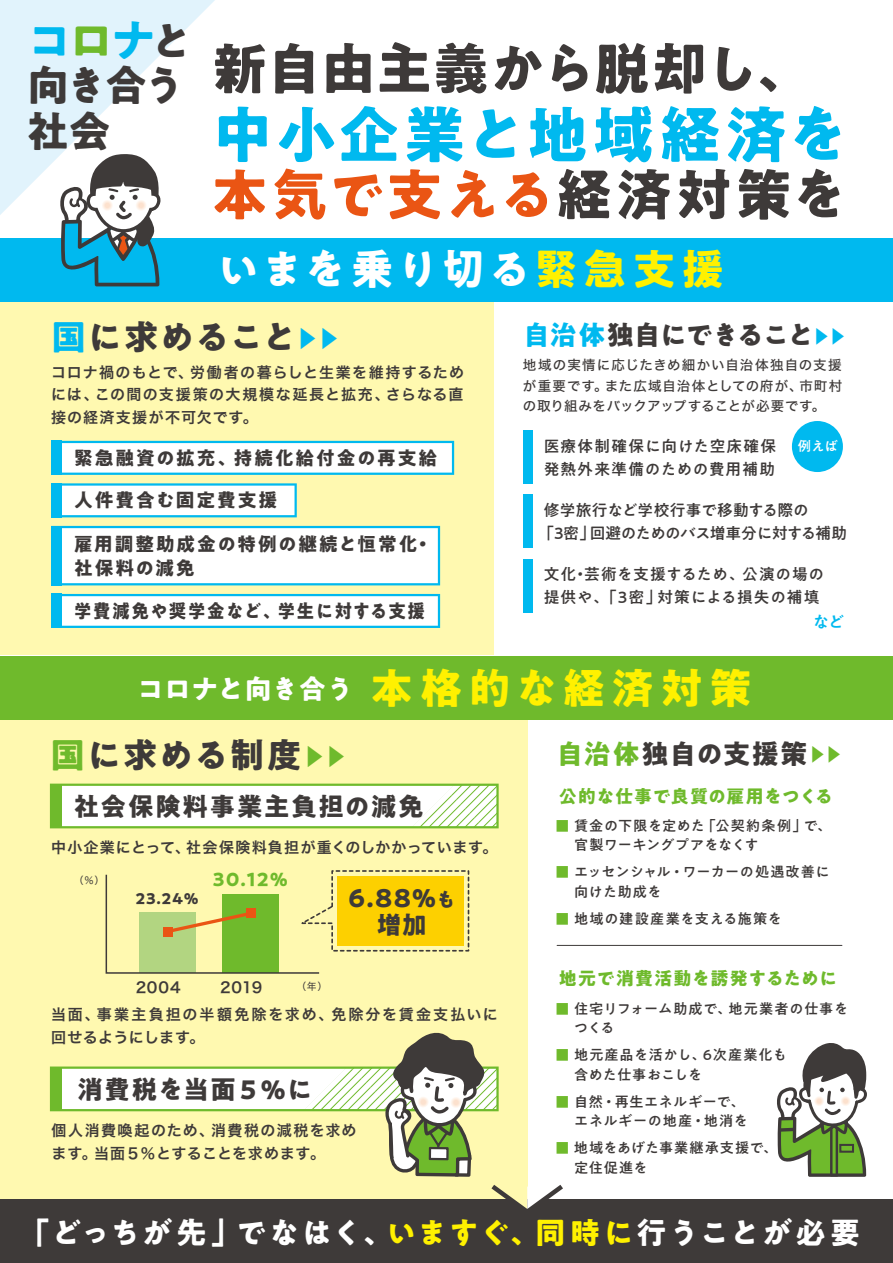
<style>
.page{position:relative;width:893px;height:1263px;background:#fff}
.page>*{position:absolute;margin:0;border:0;box-sizing:border-box;transform-origin:0 0}
.t1{font:700 61.5px "PA1 Gothic Std";letter-spacing:.04em;color:#00b9ef}
.t2{font:700 55.5px "PA1 Gothic Std";letter-spacing:-.02em;color:#3e3a39}
.t3{font:700 55.5px "PA1 Gothic Std";letter-spacing:.045em;color:#ea5514}
.t4{font:700 45px "PA1 Gothic Std";color:#00b9ef}
.t5{font:700 42px "PA1 Gothic Std";letter-spacing:.105em;color:#fff}
.t6{font:700 42px/46.3px "PA1 Gothic Std";letter-spacing:-.08em;color:#3e3a39}
.t7{font:700 34.5px "PA1 Gothic Std";letter-spacing:.045em;color:#3e3a39}
.t8{font:700 30px "PA1 Gothic Std";letter-spacing:.07em;color:#fff}
.t9{font:700 27px "PA1 Gothic Std";letter-spacing:.005em;color:#fff}
.t10{font:700 27px "PA1 Gothic Std";letter-spacing:-.025em;color:#3e3a39}
.t11{font:700 27px "PA1 Gothic Std";letter-spacing:.045em;color:#3e3a39}
.t12{font:700 25.5px "PA1 Gothic Std";letter-spacing:.065em;color:#3e3a39}
.t13{font:700 25.5px "PA1 Gothic Std";letter-spacing:.045em;color:#3e3a39}
.t14{font:700 24.45px/27.3px "PA1 Gothic Std";color:#3e3a39;text-align:center}
.t15{font:700 18.75px/24px "PA1 Gothic Std";letter-spacing:.1em;color:#3e3a39}
.t16{font:700 18.75px "PA1 Gothic Std";letter-spacing:.1em;color:#3e3a39;scale:.93 1}
.t17{font:700 18.15px "PA1 Gothic Std";color:#6fba2c}
.t18{font:700 18px "PA1 Gothic Std";letter-spacing:.03em;color:#6fba2c}
.t19{font:700 18px "PA1 Gothic Std";letter-spacing:.05em;color:#6fba2c}
.t20{font:500 16.5px "PA1 Gothic Std";color:#00b9ef}
.t21{font:500 15.75px/22.5px "PA1 Gothic Std";letter-spacing:-.02em;color:#3e3a39}
.t22{font:500 15.75px/22.5px "PA1 Gothic Std";letter-spacing:.045em;color:#3e3a39}
.t23{font:500 15.75px/22.5px "PA1 Gothic Std";letter-spacing:.075em;color:#3e3a39}
.t24{font:15px/22.5px "Hira Kaku Std W6";letter-spacing:.08em;color:#3e3a39;text-align:justify}
.t25{font:15px/22.5px "Hira Kaku Std W6";letter-spacing:.12em;color:#3e3a39}
.t26{font:15px "Hira Kaku Std W6";letter-spacing:.06em;color:#3e3a39}
.t27{font:14.85px "Hira Kaku Std W6";letter-spacing:.045em;color:#3e3a39}
.t28{font:700 14.85px "PA1 Gothic Std";color:#3e3a39}
.t29{font:500 14.1px/19.5px "PA1 Gothic Std";letter-spacing:.04em;color:#3e3a39}
.t30{font:500 14.1px/19.5px "PA1 Gothic Std";letter-spacing:.02em;color:#3e3a39}
.t31{font:13.5px/20.2px "Hira Kaku Std W5";letter-spacing:.055em;color:#3e3a39;text-align:justify}
.t32{font:500 13.35px "PA1 Gothic Std";color:#fff}
.t33{font:9.9px "Hira Kaku Std W4";color:#3e3a39}
.s1{color:#6fba2c}
.s2{font-size:42px;color:#3e3a39}
.s3{color:#3e3a39}
.s4{color:#fff100}
.s5{color:#00b9ef}
.s6{font-family:"Koz Go Pro";font-weight:400;font-size:22.35px;color:#00b9ef}
.s7{font-family:"Koz Go Pro";font-weight:400;font-size:17.55px;color:#00b9ef}
.s8{font-size:42px;color:#fff100}
.s9{font-family:"Koz Go Pro";font-weight:400;font-size:22.35px;color:#6fba2c}
.s10{font-size:19.65px}
.s11{font-family:"Koz Go Pro";font-weight:400;font-size:17.55px;color:#6fba2c}
.s12{font-size:13.5px;color:#6fba2c}
</style>
<div class="page">
<div style="left:0;top:656px;width:527px;height:543px;background:#fff9b0"></div>
<div style="left:51px;top:785px;width:446px;height:42px;background:#fff"></div>
<svg style="left:414px;top:787px;width:82px;height:38px"></svg>
<div style="left:0;top:238px;width:493px;height:417px;background:#fff9b0"></div>
<div style="left:51px;top:1068px;width:446px;height:42px;background:#fff"></div>
<div style="left:50px;top:784px;width:449px;height:44px;border:2px solid #6fba2c"></div>
<svg style="left:62px;top:441px;width:392px;height:34px;background:#ddf5fc"></svg>
<svg style="left:62px;top:483px;width:235px;height:34px;background:#def5fb"></svg>
<svg style="left:62px;top:594px;width:378px;height:34px;background:#ddf5fc"></svg>
<svg style="left:62px;top:526px;width:378px;height:59px;background:#ecf9fd"></svg>
<svg style="left:0;top:0;width:215px;height:215px;fill:#e1f3fc"></svg>
<div style="left:51px;top:785px;width:11px;height:42px;background:#6fba2c"></div>
<div style="left:51px;top:1068px;width:11px;height:42px;background:#6fba2c"></div>
<div style="left:0;top:238px;width:893px;height:64px;background:#00b9ef"></div>
<div style="left:0;top:656px;width:893px;height:64px;background:#6fba2c"></div>
<svg style="left:60px;top:154px;width:101px;height:132px"></svg>
<div style="left:792px;top:421px;width:51px;height:51px;background:#00b9ef;border-radius:50%"></div>
<div style="left:0;top:1199px;width:893px;height:64px;background:#3e3a39"></div>
<svg style="left:105px;top:869px;width:762px;height:340px"></svg>
<div style="left:523px;top:430px;width:9px;height:54px;background:#00b9ef"></div>
<div style="left:523px;top:494px;width:9px;height:54px;background:#00b9ef"></div>
<div style="left:523px;top:559px;width:9px;height:53px;background:#00b9ef"></div>
<div style="left:51px;top:441px;width:11px;height:34px;background:#00b9ef"></div>
<div style="left:51px;top:483px;width:11px;height:34px;background:#00b9ef"></div>
<div style="left:51px;top:594px;width:11px;height:34px;background:#00b9ef"></div>
<div style="left:51px;top:526px;width:11px;height:59px;background:#00b9ef"></div>
<hr style="left:557px;top:945px;width:285px;height:1px;background:#3e3a39">
<p class="t4" style="left:27px;top:11px;width:167px">コ<span class="s1">ロ</span>ナ<span class="s2">と</span></p>
<p class="t6" style="left:27px;top:67px;width:160px">向き合う社会</p>
<p class="t2" style="left:212px;top:34px;width:601px">新自由主義から脱却し、</p>
<p class="t1" style="left:212px;top:96px;width:638px">中小企業と地域経済を</p>
<p class="t3" style="left:212px;top:160px;width:637px">本気で支える<span class="s3">経済対策を</span></p>
<p class="t5" style="left:217px;top:242px;width:508px">いまを乗り切る<span class="s4">緊急支援</span></p>
<p class="t7" style="left:51px;top:315px;width:290px"><span class="s5">国</span>に求めること<span class="s6">▶▶</span></p>
<p class="t24" style="left:51px;top:361px;width:414px">コロナ禍のもとで、労働者の暮らしと生業を維持するためには、この間の支援策の大規模な延長と拡充、さらなる直接の経済支援が不可欠です。</p>
<p class="t15" style="left:74px;top:448px;width:365px">緊急融資の拡充、持続化給付金の再支給</p>
<p class="t15" style="left:74px;top:490px;width:205px">人件費含む固定費支援</p>
<p class="t15" style="left:74px;top:534px;width:360px">雇用調整助成金の特例の継続と恒常化・社保料の減免</p>
<p class="t16" style="left:74px;top:599px;width:379px">学費減免や奨学金など、学生に対する支援</p>
<p class="t10" style="left:523px;top:318px;width:324px"><span class="s5">自治体</span>独自にできること<span class="s7">▶▶</span></p>
<p class="t31" style="left:523px;top:355px;width:321px">地域の実情に応じたきめ細かい自治体独自の支援が重要です。また広域自治体としての府が、市町村の取り組みをバックアップすることが必要です。</p>
<p class="t23" style="left:544px;top:437px;width:234px">医療体制確保に向けた空床確保発熱外来準備のための費用補助</p>
<p class="t32" style="left:798px;top:438px;width:41px">例えば</p>
<p class="t21" style="left:538px;top:500px;width:310px;text-indent:5px">修学旅行など学校行事で移動する際の<br>「３密」回避のためのバス増車分に対する補助</p>
<p class="t22" style="left:544px;top:564px;width:282px">文化・芸術を支援するため、公演の場の提供や、「３密」対策による損失の補填</p>
<p class="t20" style="left:813px;top:612px;width:33px">など</p>
<p class="t9" style="left:137px;top:672px;width:616px">コロナと向き合う <span class="s8">本格的な経済対策</span></p>
<p class="t7" style="left:51px;top:733px;width:297px"><span class="s1">国</span>に求める制度<span class="s9">▶▶</span></p>
<p class="t12" style="left:74px;top:790px;width:352px">社会保険料事業主負担の減免</p>
<p class="t26" style="left:51px;top:836px;width:448px">中小企業にとって、社会保険料負担が重くのしかかっています。</p>
<p class="t33" style="left:74px;top:873px;width:32px">（％）</p>
<p class="t28" style="left:136px;top:889px;width:64px">23.24%</p>
<p class="t17" style="left:213px;top:868px;width:77px">30.12%</p>
<p class="t27" style="left:136px;top:975px;width:47px">2004</p>
<p class="t27" style="left:220px;top:975px;width:44px">2019</p>
<p class="t33" style="left:296px;top:978px;width:32px">（年）</p>
<p class="t14" style="left:348px;top:887px;width:109px">6.88%<span class="s10">も</span>増加</p>
<p class="t25" style="left:51px;top:1004px;width:448px">当面、事業主負担の半額免除を求め、免除分を賃金支払いに回せるようにします。</p>
<p class="t13" style="left:77px;top:1073px;width:236px">消費税を当面５％に</p>
<p class="t24" style="left:52px;top:1120px;width:306px">個人消費喚起のため、消費税の減税を求めます。当面５％とすることを求めます。</p>
<p class="t11" style="left:557px;top:736px;width:287px"><span class="s1">自治体</span>独自の支援策<span class="s11">▶▶</span></p>
<p class="t18" style="left:559px;top:784px;width:276px">公的な仕事で良質の雇用をつくる</p>
<p class="t29" style="left:574px;top:817px;width:259px;text-indent:-18px"><span class="s12">■</span> 賃金の下限を定めた「公契約条例」で、官製ワーキングプアをなくす</p>
<p class="t30" style="left:574px;top:863px;width:257px;text-indent:-18px"><span class="s12">■</span> エッセンシャル・ワーカーの処遇改善に向けた助成を</p>
<p class="t29" style="left:556px;top:910px;width:227px"><span class="s12">■</span> 地域の建設産業を支える施策を</p>
<p class="t19" style="left:559px;top:967px;width:280px">地元で消費活動を誘発するために</p>
<p class="t29" style="left:574px;top:1000px;width:275px;text-indent:-18px"><span class="s12">■</span> 住宅リフォーム助成で、地元業者の仕事をつくる</p>
<p class="t29" style="left:574px;top:1046px;width:214px;text-indent:-18px"><span class="s12">■</span> 地元産品を活かし、6次産業化も含めた仕事おこしを</p>
<p class="t29" style="left:556px;top:1093px;width:194px;text-align:right"><span class="s12">■</span> 自然・再生エネルギーで、エネルギーの地産・地消を</p>
<p class="t29" style="left:574px;top:1139px;width:205px;text-indent:-18px"><span class="s12">■</span> 地域をあげた事業継承支援で、定住促進を</p>
<p class="t8" style="left:20px;top:1214px;width:842px">「どっちが先」でなはく、<span class="s4">いますぐ、同時に</span>行うことが必要</p>
</div>
